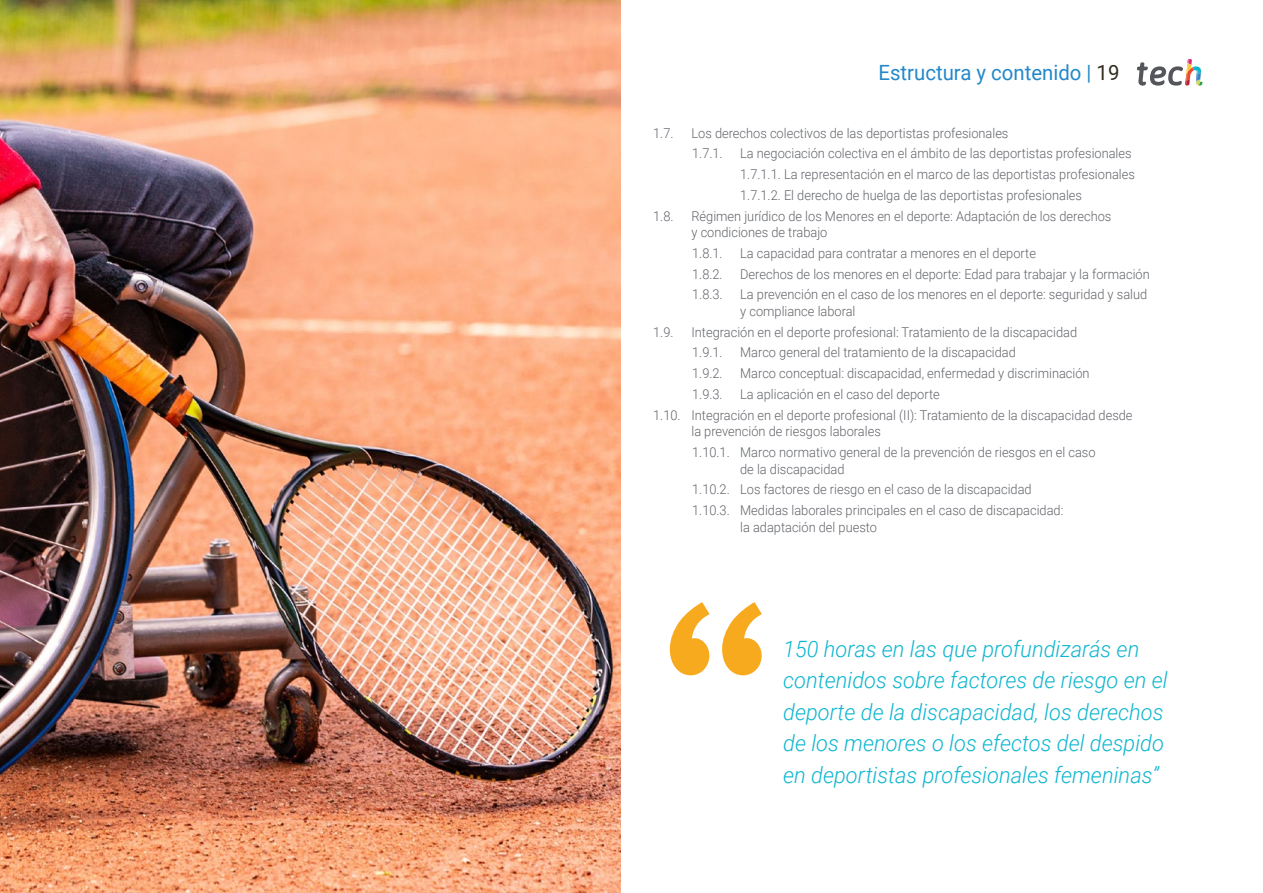
<style>
.page{position:relative;width:1263px;height:893px;background:#fff}
.page>*{position:absolute;margin:0;border:0;box-sizing:border-box;transform-origin:0 0}
.t1{font:italic 300 22.5px/31.5px "Roboto";color:#0fb6cf}
.t2{font:21px "Roboto";color:#2488c9}
.t3{font:300 13.5px/20.7px "Roboto";color:#61646a;scale:.95 1}
.s1{color:#312e20}
</style>
<div class="page">
<img style="left:0;top:0;width:621px;height:893px">
<svg style="left:670px;top:602px;width:92px;height:73px"></svg>
<svg style="left:1137px;top:59px;width:65px;height:27px"></svg>
<h2 class="t2" style="left:878px;top:57px;width:242px">Estructura y contenido | <span class="s1">19</span></h2>
<p class="t3" style="left:653px;top:122px;width:23px">1.7.</p>
<p class="t3" style="left:691px;top:122px;width:335px">Los derechos colectivos de las deportistas profesionales<br>1.7.1.</p>
<p class="t3" style="left:740px;top:143px;width:417px">La negociación colectiva en el ámbito de las deportistas profesionales<br>1.7.1.1. La representación en el marco de las deportistas profesionales<br>1.7.1.2. El derecho de huelga de las deportistas profesionales</p>
<p class="t3" style="left:653px;top:205px;width:23px">1.8.</p>
<p class="t3" style="left:691px;top:207px;width:443px;line-height:16.5px">Régimen jurídico de los Menores en el deporte: Adaptación de los derechos y condiciones de trabajo</p>
<p class="t3" style="left:692px;top:242px;width:34px">1.8.1.</p>
<p class="t3" style="left:740px;top:242px;width:313px">La capacidad para contratar a menores en el deporte</p>
<p class="t3" style="left:692px;top:263px;width:34px">1.8.2.</p>
<p class="t3" style="left:740px;top:263px;width:433px">Derechos de los menores en el deporte: Edad para trabajar y la formación</p>
<p class="t3" style="left:692px;top:284px;width:34px">1.8.3.</p>
<p class="t3" style="left:740px;top:286px;width:430px;line-height:16.5px">La prevención en el caso de los menores en el deporte: seguridad y salud y compliance laboral</p>
<p class="t3" style="left:653px;top:321px;width:23px">1.9.</p>
<p class="t3" style="left:691px;top:321px;width:408px">Integración en el deporte profesional: Tratamiento de la discapacidad<br>1.9.1.</p>
<p class="t3" style="left:740px;top:342px;width:292px">Marco general del tratamiento de la discapacidad</p>
<p class="t3" style="left:692px;top:363px;width:34px">1.9.2.</p>
<p class="t3" style="left:740px;top:363px;width:369px">Marco conceptual: discapacidad, enfermedad y discriminación</p>
<p class="t3" style="left:692px;top:383px;width:34px">1.9.3.</p>
<p class="t3" style="left:653px;top:383px;width:506px;text-indent:87px">La aplicación en el caso del deporte<br>1.10. Integración en el deporte profesional (II): Tratamiento de la discapacidad desde</p>
<p class="t3" style="left:691px;top:421px;width:427px">la prevención de riesgos laborales<br>1.10.1. Marco normativo general de la prevención de riesgos en el caso</p>
<p class="t3" style="left:692px;top:458px;width:392px;text-indent:48px">de la discapacidad<br>1.10.2. Los factores de riesgo en el caso de la discapacidad<br>1.10.3. Medidas laborales principales en el caso de discapacidad:</p>
<p class="t3" style="left:740px;top:516px;width:146px">la adaptación del puesto</p>
<h1 class="t1" style="left:783px;top:632px;width:386px">150 horas en las que profundizarás en contenidos sobre factores de riesgo en el deporte de la discapacidad, los derechos de los menores o los efectos del despido en deportistas profesionales femeninas”</h1>
</div>
